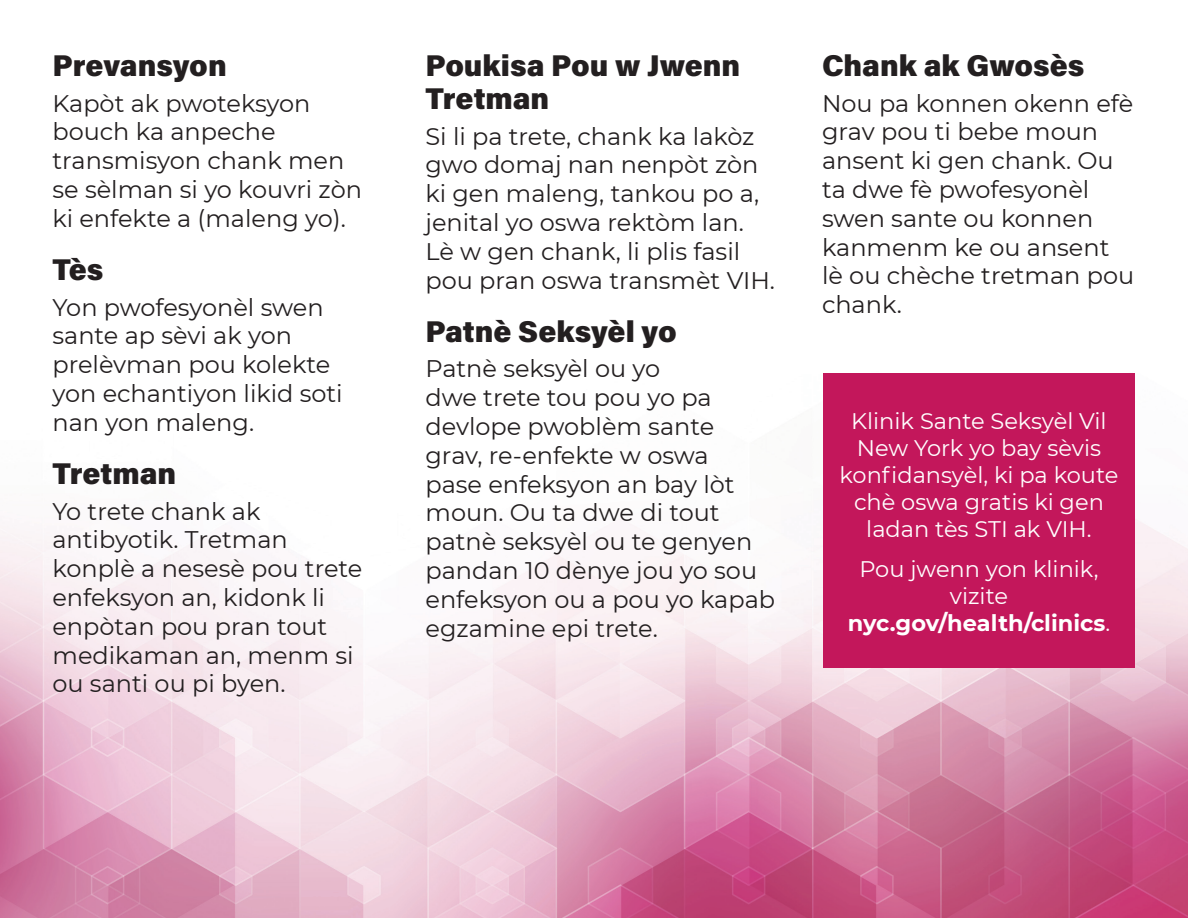
<style>
.page{position:relative;width:1188px;height:918px;background:#fff}
.page>*{position:absolute;margin:0;border:0;box-sizing:border-box;transform-origin:0 0}
.Subhead{font:900 30px/33px "Acumin Pro";letter-spacing:-.005em;color:#231f20}
.Body{font:24px/28.8px "Montserrat";color:#231f20}
.t1{font:22.5px/27px "Montserrat";color:#fff;text-align:center}
.s1{font-weight:700}
</style>
<div class="page">
<img style="left:0;top:373px;width:1188px;height:545px">
<div style="left:823px;top:374px;width:311px;height:294px;background:#c3175b"></div>
<p class="Subhead" style="left:52px;top:48px;width:176px">Prevansyon</p>
<p class="Body" style="left:52px;top:88px;width:311px">Kapòt ak pwoteksyon bouch ka anpeche transmisyon chank men se sèlman si yo kouvri zòn ki enfekte a (maleng yo).</p>
<p class="Subhead" style="left:52px;top:252px;width:52px">Tès</p>
<p class="Body" style="left:52px;top:292px;width:292px">Yon pwofesyonèl swen sante ap sèvi ak yon prelèvman pou kolekte yon echantiyon likid soti nan yon maleng.</p>
<p class="Subhead" style="left:52px;top:456px;width:125px">Tretman</p>
<p class="Body" style="left:52px;top:496px;width:311px">Yo trete chank ak antibyotik. Tretman konplè a nesesè pou trete enfeksyon an, kidonk li enpòtan pou pran tout medikaman an, menm si ou santi ou pi byen.</p>
<p class="Subhead" style="left:426px;top:48px;width:316px">Poukisa Pou w Jwenn<br>Tretman</p>
<p class="Body" style="left:426px;top:121px;width:351px">Si li pa trete, chank ka lakòz gwo domaj nan nenpòt zòn ki gen maleng, tankou po a, jenital yo oswa rektòm lan.<br>Lè w gen chank, li plis fasil pou pran oswa transmèt VIH.</p>
<p class="Subhead" style="left:426px;top:313px;width:253px">Patnè Seksyèl yo</p>
<p class="Body" style="left:426px;top:354px;width:351px">Patnè seksyèl ou yo<br>dwe trete tou pou yo pa devlope pwoblèm sante grav, re-enfekte w oswa<br>pase enfeksyon an bay lòt moun. Ou ta dwe di tout patnè seksyèl ou te genyen pandan 10 dènye jou yo sou enfeksyon ou a pou yo kapab egzamine epi trete.</p>
<p class="Subhead" style="left:822px;top:48px;width:264px">Chank ak Gwosès</p>
<p class="Body" style="left:822px;top:88px;width:314px">Nou pa konnen okenn efè grav pou ti bebe moun ansent ki gen chank. Ou ta dwe fè pwofesyonèl swen sante ou konnen kanmenm ke ou ansent lè ou chèche tretman pou chank.</p>
<p class="t1" style="left:840px;top:406px;width:280px">Klinik Sante Seksyèl Vil<br>New York yo bay sèvis konfidansyèl, ki pa koute chè oswa gratis ki gen ladan tès STI ak VIH.</p>
<p class="t1" style="left:848px;top:555px;width:264px">Pou jwenn yon klinik, vizite <span class="s1">nyc.gov/health/clinics</span>.</p>
</div>
